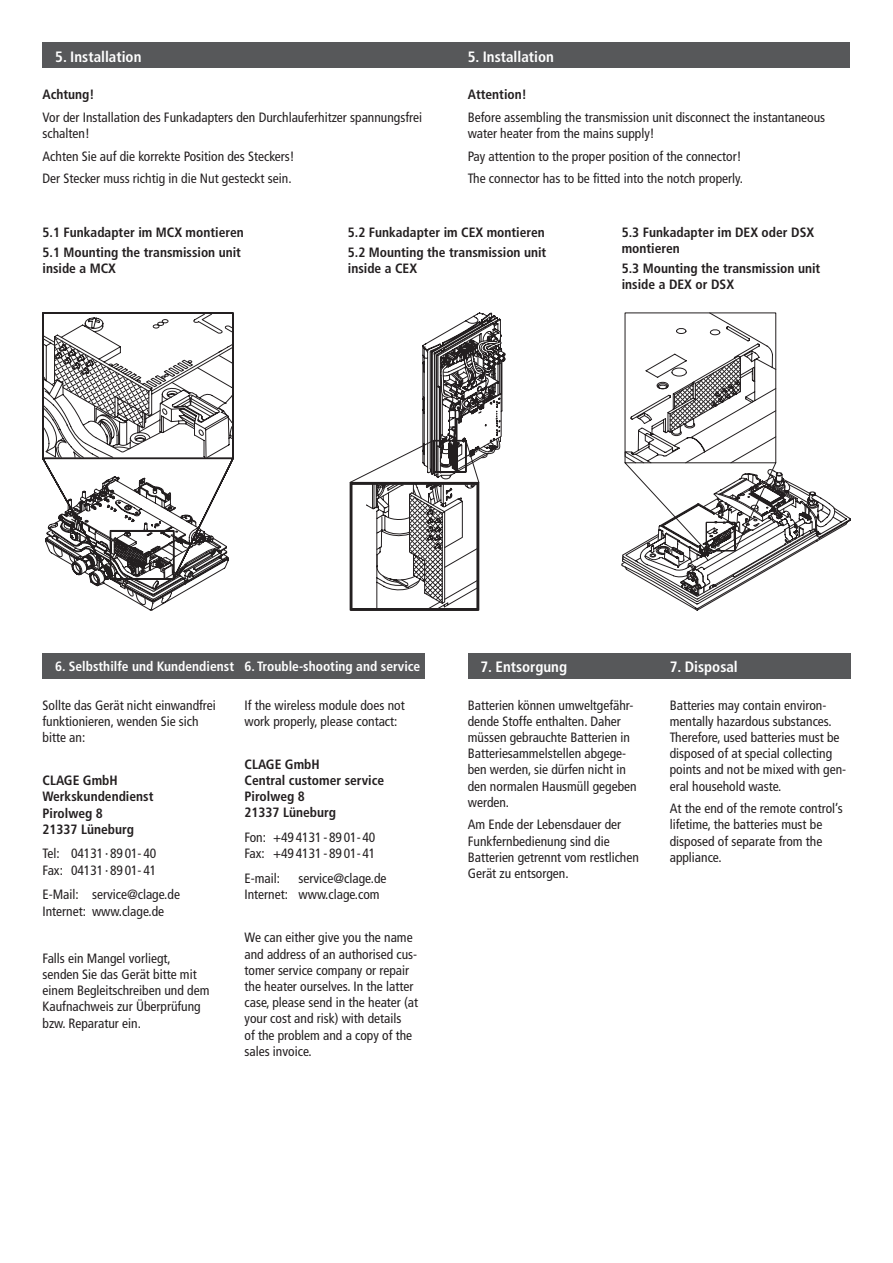
<style>
.page{position:relative;width:893px;height:1263px;background:#fff}
.page>*{position:absolute;margin:0;border:0;box-sizing:border-box;transform-origin:0 0}
.t1{font:700 condensed 15px "Frutiger LT Std";color:#fff}
.t2{font:condensed 13.5px/16.2px "Frutiger LT Std";color:#231f20}
.t3{font:700 condensed 13.5px/16.2px "Frutiger LT Std";color:#231f20}
.t4{font:700 condensed 13.5px "Frutiger LT Std";color:#fff}
</style>
<div class="page">
<div style="left:43px;top:653px;width:382px;height:25px;background:#57585a"></div>
<div style="left:43px;top:43px;width:807px;height:25px;background:#57585a"></div>
<div style="left:468px;top:653px;width:382px;height:25px;background:#57585a"></div>
<svg style="left:43px;top:313px;width:190px;height:297px"></svg>
<svg style="left:43px;top:314px;width:190px;height:263px"></svg>
<svg style="left:43px;top:318px;width:189px;height:284px"></svg>
<svg style="left:350px;top:313px;width:155px;height:297px"></svg>
<svg style="left:622px;top:313px;width:228px;height:297px"></svg>
<p class="t1" style="left:55px;top:48px;width:88px">5. Installation</p>
<p class="t3" style="left:43px;top:87px;width:54px">Achtung!</p>
<p class="t2" style="left:43px;top:109px;width:381px">Vor der Installation des Funkadapters den Durchlauferhitzer spannungsfrei schalten!</p>
<p class="t2" style="left:43px;top:145px;width:254px;line-height:22.5px">Achten Sie auf die korrekte Position des Steckers!<br>Der Stecker muss richtig in die Nut gesteckt sein.</p>
<p class="t1" style="left:468px;top:48px;width:88px">5. Installation</p>
<p class="t3" style="left:468px;top:87px;width:61px">Attention!</p>
<p class="t2" style="left:468px;top:109px;width:359px">Before assembling the transmission unit disconnect the instantaneous water heater from the mains supply!</p>
<p class="t2" style="left:468px;top:145px;width:277px;line-height:22.5px">Pay attention to the proper position of the connector!<br>The connector has to be fitted into the notch properly.</p>
<p class="t3" style="left:43px;top:222px;width:203px;line-height:20.4px">5.1 Funkadapter im MCX montieren<br>5.1 Mounting the transmission unit</p>
<p class="t3" style="left:43px;top:260px;width:75px">inside a MCX</p>
<p class="t3" style="left:348px;top:222px;width:200px;line-height:20.4px">5.2 Funkadapter im CEX montieren<br>5.2 Mounting the transmission unit</p>
<p class="t3" style="left:348px;top:260px;width:71px">inside a CEX</p>
<p class="t3" style="left:622px;top:224px;width:194px">5.3 Funkadapter im DEX oder DSX montieren</p>
<p class="t3" style="left:622px;top:260px;width:200px">5.3 Mounting the transmission unit inside a DEX or DSX</p>
<p class="t4" style="left:55px;top:659px;width:180px">6. Selbsthilfe und Kundendienst</p>
<p class="t4" style="left:244px;top:659px;width:177px">6. Trouble-shooting and service</p>
<p class="t1" style="left:480px;top:658px;width:88px">7. Entsorgung</p>
<p class="t1" style="left:670px;top:658px;width:70px">7. Disposal</p>
<p class="t2" style="left:43px;top:697px;width:175px">Sollte das Gerät nicht einwandfrei funktionieren, wenden Sie sich bitte an:</p>
<p class="t3" style="left:43px;top:772px;width:112px">CLAGE GmbH<br>Werkskundendienst<br>Pirolweg 8<br>21337 Lüneburg</p>
<p class="t2" style="left:43px;top:846px;width:115px">Tel: 04131 · 89 01- 40<br>Fax: 04131 · 89 01- 41</p>
<p class="t2" style="left:43px;top:887px;width:139px">E-Mail: service@clage.de<br>Internet: www.clage.de</p>
<p class="t2" style="left:43px;top:950px;width:168px">Falls ein Mangel vorliegt, senden Sie das Gerät bitte mit einem Begleitschreiben und dem<br>Kaufnachweis zur Überprüfung bzw. Reparatur ein.</p>
<p class="t2" style="left:244px;top:697px;width:162px">If the wireless module does not work properly, please contact:</p>
<p class="t3" style="left:244px;top:756px;width:141px">CLAGE GmbH<br>Central customer service<br>Pirolweg 8<br>21337 Lüneburg</p>
<p class="t2" style="left:244px;top:829px;width:132px">Fon: +49 4131 - 89 01- 40<br>Fax: +49 4131 - 89 01- 41</p>
<p class="t2" style="left:244px;top:870px;width:37px">E-mail:</p>
<p class="t2" style="left:244px;top:870px;width:143px;text-indent:54px">service@clage.de<br>Internet: www.clage.com</p>
<p class="t2" style="left:244px;top:930px;width:175px">We can either give you the name and address of an authorised cus&shy;tomer service company or repair the heater ourselves. In the latter case, please send in the heater (at your cost and risk) with details<br>of the problem and a copy of the sales invoice.</p>
<p class="t2" style="left:468px;top:697px;width:170px">Batterien können umweltgefähr&shy;dende Stoffe enthalten. Daher müssen gebrauchte Batterien in<br>Batteriesammelstellen abgege&shy;ben werden, sie dürfen nicht in den normalen Hausmüll gegeben werden.</p>
<p class="t2" style="left:468px;top:817px;width:173px">Am Ende der Lebensdauer der<br>Funkfernbedienung sind die<br>Batterien getrennt vom restlichen<br>Gerät zu entsorgen.</p>
<p class="t2" style="left:670px;top:697px;width:178px">Batteries may contain environ&shy;mentally hazardous substances.<br>Therefore, used batteries must be disposed of at special collecting points and not be mixed with gen&shy;eral household waste.</p>
<p class="t2" style="left:670px;top:800px;width:175px">At the end of the remote control’s lifetime, the batteries must be disposed of separate from the appliance.</p>
</div>
